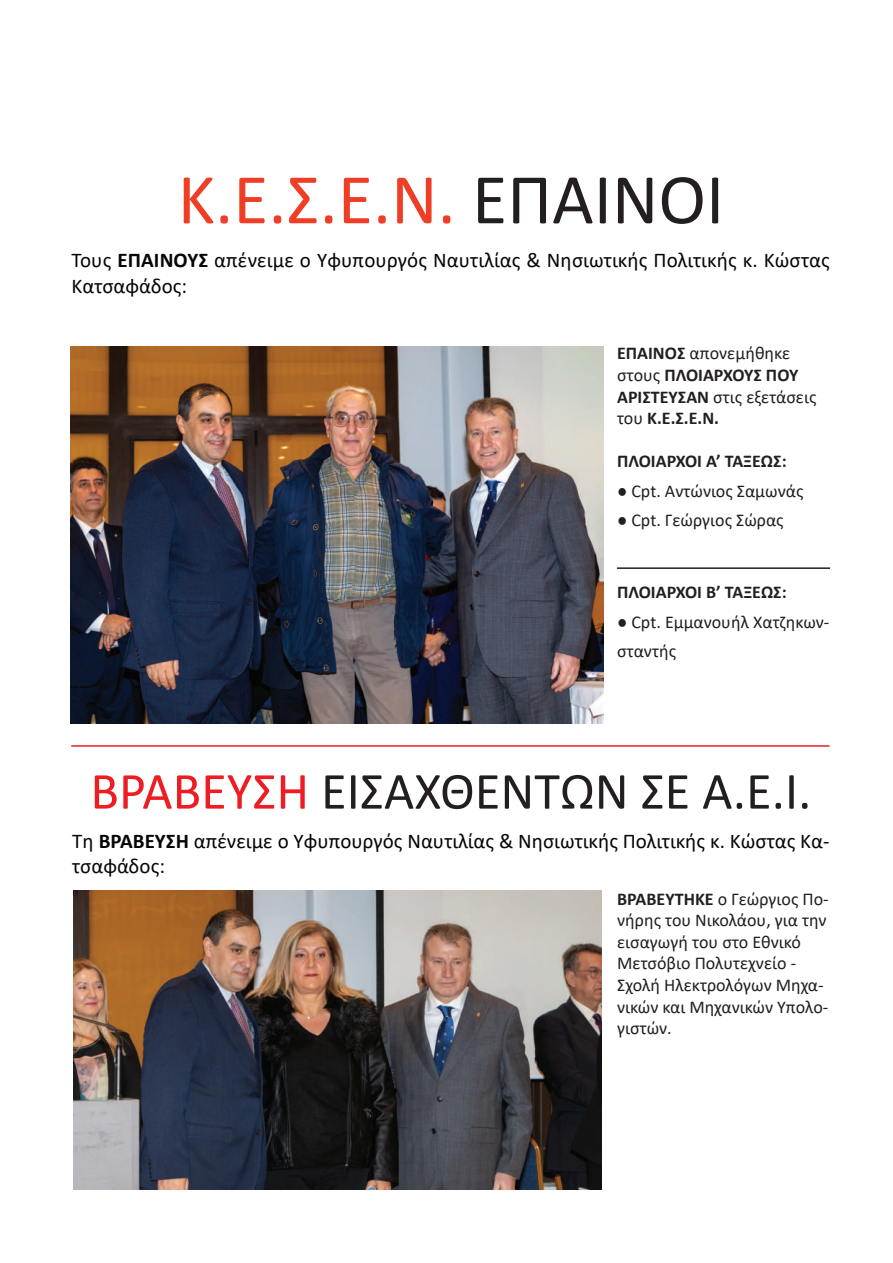
<style>
.page{position:relative;width:893px;height:1263px;background:#fff}
.page>*{position:absolute;margin:0;border:0;box-sizing:border-box;transform-origin:0 0}
.t1{font:72px "Calibri";color:#ef3e25}
.t2{font:52.5px "Calibri";color:#231f20}
.t3{font:21px/25.2px "Calibri";color:#080505}
.t4{font:18px/21.6px "Calibri";color:#231f20}
.t5{font:700 18px/21.6px "Calibri";color:#231f20}
.t6{font:18px/29.2px "Calibri";color:#231f20;scale:.95 1}
.s1{color:#231f20}
.s2{font-weight:700}
.s3{font-weight:400}
.s4{color:#ee1d23}
</style>
<div class="page">
<img style="left:73px;top:891px;width:529px;height:298px">
<hr style="left:71px;top:745px;width:759px;height:2px;background:#ee1d23">
<hr style="left:617px;top:567px;width:213px;height:2px;background:#231f20">
<img style="left:71px;top:346px;width:532px;height:378px">
<h1 class="t1" style="left:178px;top:169px;width:548px">Κ.Ε.Σ.Ε.Ν. <span class="s1">ΕΠΑΙΝΟΙ</span></h1>
<p class="t3" style="left:72px;top:250px;width:760px">Τους <span class="s2">ΕΠΑΙΝΟΥΣ</span> απένειμε ο Υφυπουργός Ναυτιλίας &amp; Νησιωτικής Πολιτικής κ. Κώστας<br>Κατσαφάδος:</p>
<p class="t5" style="left:617px;top:344px;width:201px">ΕΠΑΙΝΟΣ <span class="s3">απονεμήθηκε στους</span> ΠΛΟΙΑΡΧΟΥΣ ΠΟΥ<br>ΑΡΙΣΤΕΥΣΑΝ <span class="s3">στις εξετάσεις του</span> Κ.Ε.Σ.Ε.Ν.</p>
<p class="t5" style="left:617px;top:452px;width:171px">ΠΛΟΙΑΡΧΟΙ Α’ ΤΑΞΕΩΣ:</p>
<p class="t6" style="left:617px;top:477px;width:198px">● Cpt. Αντώνιος Σαμωνάς</p>
<p class="t6" style="left:617px;top:507px;width:177px">● Cpt. Γεώργιος Σώρας</p>
<p class="t5" style="left:617px;top:583px;width:171px">ΠΛΟΙΑΡΧΟΙ Β’ ΤΑΞΕΩΣ:</p>
<p class="t6" style="left:617px;top:608px;width:225px">● Cpt. Εμμανουήλ Χατζηκων&shy;σταντής</p>
<h2 class="t2" style="left:90px;top:769px;width:722px"><span class="s4">ΒΡΑΒΕΥΣΗ</span> ΕΙΣΑΧΘΕΝΤΩΝ ΣΕ Α.Ε.Ι.</h2>
<p class="t3" style="left:72px;top:830px;width:759px">Τη <span class="s2">ΒΡΑΒΕΥΣΗ</span> απένειμε ο Υφυπουργός Ναυτιλίας &amp; Νησιωτικής Πολιτικής κ. Κώστας Κα&shy;τσαφάδος:</p>
<p class="t4" style="left:617px;top:889px;width:213px"><span class="s2">ΒΡΑΒΕΥΤΗΚΕ</span> ο Γεώργιος Πο&shy;νήρης του Νικολάου, για την εισαγωγή του στο Εθνικό<br>Μετσόβιο Πολυτεχνείο -<br>Σχολή Ηλεκτρολόγων Μηχα&shy;νικών και Μηχανικών Υπολο&shy;γιστών.</p>
</div>
